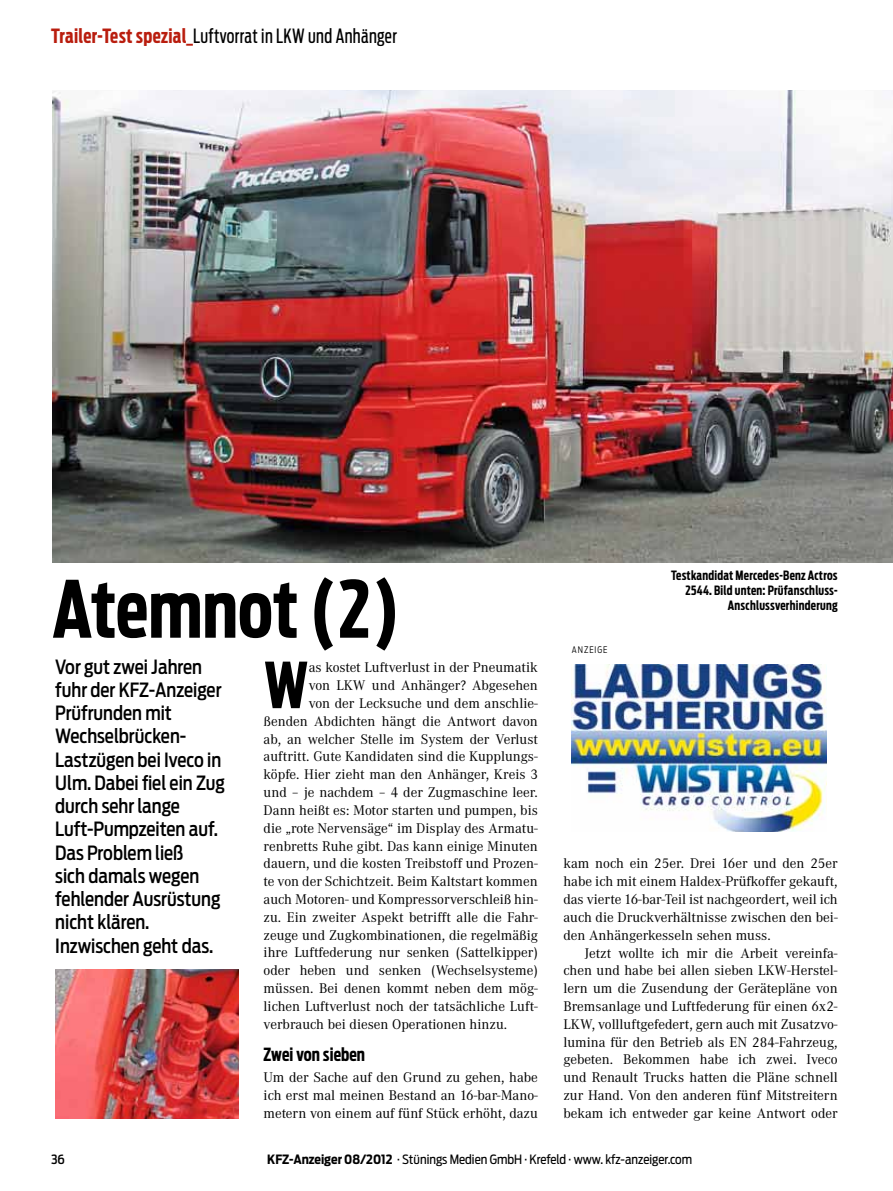
<style>
.page{position:relative;width:893px;height:1191px;background:#fff}
.page>*{position:absolute;margin:0;border:0;box-sizing:border-box;transform-origin:0 0}
.t1{font:700 78px "Antenna Extra Cond";letter-spacing:.005em;color:#000}
.t2{font:700 62.7px "Antenna Extra Cond";color:#000}
.t3{font:500 19.5px/23.2px "Antenna Cond";color:#000;scale:.95 1}
.t4{font:19.5px "Antenna Extra Cond";letter-spacing:.02em;color:#000}
.t5{font:700 18px "Antenna Extra Cond";letter-spacing:.005em;color:#000}
.t6{font:14.55px/17.9px "Corporate A";color:#000;text-align:justify}
.t7{font:700 12.75px/15px "Antenna Extra Cond";letter-spacing:.02em;color:#000;text-align:right}
.t8{font:12.75px "Antenna Cond";color:#000}
.t9{font:500 12.75px "Antenna Cond";color:#000}
.t10{font:300 9px "Antenna Cond";letter-spacing:.11em;color:#000;scale:.95 1}
.s1{font-weight:700;color:#b91d0e}
.s2{font-weight:700}
</style>
<div class="page">
<img style="left:52px;top:90px;width:841px;height:473px">
<img style="left:571px;top:664px;width:255px;height:167px">
<img style="left:55px;top:969px;width:183px;height:149px">
<h3 class="t4" style="left:51px;top:24px;width:347px"><span class="s1">Trailer-Test spezial_</span>Luftvorrat in LKW und Anhänger</h3>
<h1 class="t1" style="left:52px;top:563px;width:349px">Atemnot (2)</h1>
<p class="t3" style="left:55px;top:655px;width:180px">Vor gut zwei Jahren fuhr der KFZ-Anzeiger<br>Prüfrunden mit<br>Wechselbrücken-<br>Lastzügen bei Iveco in<br>Ulm. Dabei fiel ein Zug durch sehr lange<br>Luft-Pumpzeiten auf.<br>Das Problem ließ<br>sich damals wegen fehlender Ausrüstung nicht klären.<br>Inzwischen geht das.</p>
<h2 class="t2" style="left:264px;top:648px;width:47px">W</h2>
<p class="t6" style="left:309px;top:659px;width:231px">as kostet Luftverlust in der Pneumatik</p>
<p class="t6" style="left:309px;top:677px;width:231px">von LKW und Anhänger? Abgesehen</p>
<p class="t6" style="left:309px;top:694px;width:231px">von der Lecksuche und dem anschlie-</p>
<p class="t6" style="left:264px;top:712px;width:276px">ßenden Abdichten hängt die Antwort davon</p>
<p class="t6" style="left:264px;top:730px;width:276px">ab, an welcher Stelle im System der Verlust</p>
<p class="t6" style="left:264px;top:748px;width:276px">auftritt. Gute Kandidaten sind die Kupplungs-</p>
<p class="t6" style="left:264px;top:766px;width:276px">köpfe. Hier zieht man den Anhänger, Kreis 3</p>
<p class="t6" style="left:264px;top:783px;width:276px">und – je nachdem – 4 der Zugmaschine leer.</p>
<p class="t6" style="left:264px;top:801px;width:276px">Dann heißt es: Motor starten und pumpen, bis</p>
<p class="t6" style="left:264px;top:819px;width:276px">die „rote Nervensäge“ im Display des Armatu-</p>
<p class="t6" style="left:264px;top:837px;width:276px">renbretts Ruhe gibt. Das kann einige Minuten</p>
<p class="t6" style="left:264px;top:855px;width:276px">dauern, und die kosten Treibstoff und Prozen-</p>
<p class="t6" style="left:264px;top:872px;width:276px">te von der Schichtzeit. Beim Kaltstart kommen</p>
<p class="t6" style="left:264px;top:890px;width:276px">auch Motoren- und Kompressorverschleiß hin-</p>
<p class="t6" style="left:264px;top:908px;width:276px">zu. Ein zweiter Aspekt betrifft alle die Fahr-</p>
<p class="t6" style="left:264px;top:926px;width:276px">zeuge und Zugkombinationen, die regelmäßig</p>
<p class="t6" style="left:264px;top:944px;width:276px">ihre Luftfederung nur senken (Sattelkipper)</p>
<p class="t6" style="left:264px;top:962px;width:276px">oder heben und senken (Wechselsysteme)</p>
<p class="t6" style="left:264px;top:979px;width:276px">müssen. Bei denen kommt neben dem mög-</p>
<p class="t6" style="left:264px;top:997px;width:276px">lichen Luftverlust noch der tatsächliche Luft-</p>
<p class="t6" style="left:264px;top:1015px;width:245px">verbrauch bei diesen Operationen hinzu.</p>
<p class="t5" style="left:264px;top:1043px;width:103px">Zwei von sieben</p>
<p class="t6" style="left:264px;top:1069px;width:276px">Um der Sache auf den Grund zu gehen, habe ich erst mal meinen Bestand an 16-bar-Mano&shy;metern von einem auf fünf Stück erhöht, dazu</p>
<p class="t10" style="left:572px;top:644px;width:39px">ANZEIGE</p>
<p class="t7" style="left:671px;top:567px;width:168px">Testkandidat Mercedes-Benz Actros<br>2544. Bild unten: Prüfanschluss-<br>Anschlussverhinderung</p>
<p class="t6" style="left:563px;top:855px;width:276px">kam noch ein 25er. Drei 16er und den 25er habe ich mit einem Haldex-Prüfkoffer gekauft, das vierte 16-bar-Teil ist nachgeordert, weil ich auch die Druckverhältnisse zwischen den bei&shy;den Anhängerkesseln sehen muss.</p>
<p class="t6" style="left:563px;top:944px;width:276px;text-indent:21px">Jetzt wollte ich mir die Arbeit vereinfa&shy;chen und habe bei allen sieben LKW-Herstel&shy;lern um die Zusendung der Gerätepläne von Bremsanlage und Luftfederung für einen 6x2- LKW, vollluftgefedert, gern auch mit Zusatzvo&shy;lumina für den Betrieb als EN 284-Fahrzeug, gebeten. Bekommen habe ich zwei. Iveco und Renault Trucks hatten die Pläne schnell zur Hand. Von den anderen fünf Mitstreitern bekam ich entweder gar keine Antwort oder</p>
<p class="t9" style="left:51px;top:1151px;width:15px">36</p>
<p class="t8" style="left:267px;top:1151px;width:426px"><span class="s2">KFZ-Anzeiger 08/2012</span> · Stünings Medien GmbH · Krefeld · www. kfz-anzeiger.com</p>
</div>
